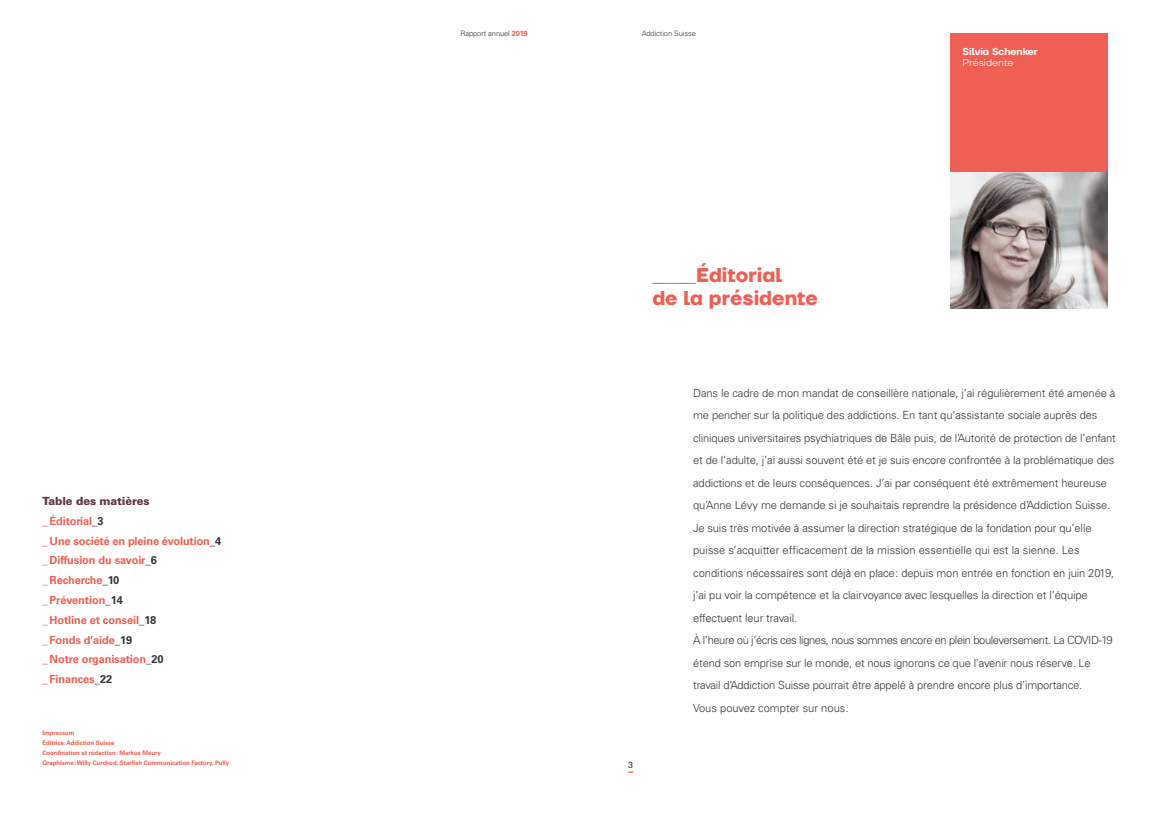
<style>
.page{position:relative;width:1170px;height:815px;background:#fff}
.page>*{position:absolute;margin:0;border:0;box-sizing:border-box;transform-origin:0 0}
.t1{font:700 20px/22.5px "TT Firs Neue";color:#ef5f53}
.t2{font:300 11.25px/22.5px "Univers";letter-spacing:-.01em;color:#36363b}
.t3{font:700 11.25px/19.8px "Univers";letter-spacing:-.01em;color:#ef5f53}
.t4{font:600 10px "TT Firs Neue";color:#fff}
.t5{font:300 10px "TT Firs Neue";color:#fff}
.t6{font:8.75px "Univers";color:#36363b}
.t7{font:300 7.5px "Univers";letter-spacing:-.01em;color:#36363b}
.t8{font:700 6.25px/10px "Univers";letter-spacing:-.01em;color:#ef5f53}
.s1{font-weight:900;color:#5d3947}
.s2{color:#36363b}
.s3{font-weight:700;color:#ef5f53}
.s4{font-family:"Univers";font-size:12.5px;color:#5d3947}
</style>
<div class="page">
<img style="left:950px;top:171px;width:157px;height:137px">
<div style="left:950px;top:33px;width:157px;height:138px;background:#ef5f53"></div>
<p class="t3" style="left:43px;top:491px;width:180px"><span class="s1">Table des matières<br></span>_Éditorial<span class="s2">_3<br></span>_ Une société en pleine évolution<span class="s2">_4 </span>_Diffusion du savoir<span class="s2">_6 </span>_Recherche<span class="s2">_10<br></span>_Prévention<span class="s2">_14<br></span>_Hotline et conseil<span class="s2">_18<br></span>_ Fonds d’aide<span class="s2">_19<br></span>_Notre organisation<span class="s2">_20<br></span>_ Finances<span class="s2">_22</span></p>
<p class="t8" style="left:43px;top:727px;width:188px">Impressum<br>Éditrice: Addiction Suisse<br>Coordination et rédaction: Markus Meury<br>Graphisme: Willy Curchod, Starfish Communication Factory, Pully</p>
<p class="t7" style="left:460px;top:29px;width:69px">Rapport annuel <span class="s3">2019</span></p>
<p class="t7" style="left:641px;top:29px;width:56px">Addiction Suisse</p>
<h1 class="t1" style="left:652px;top:264px;width:167px"><span class="s4">_______</span>Éditorial<br>de la présidente</h1>
<p class="t4" style="left:962px;top:44px;width:77px">Silvia Schenker</p>
<p class="t5" style="left:962px;top:56px;width:52px">Présidente</p>
<p class="t6" style="left:628px;top:760px;width:6px">3</p>
<p class="t2" style="left:693px;top:382px;width:424px">Dans le cadre de mon mandat de conseillère nationale, j’ai régulièrement été amenée à me pencher sur la politique des addictions. En tant qu’assistante sociale auprès des cliniques universitaires psychiatriques de Bâle puis, de l’Autorité de protection de l’enfant et de l’adulte, j’ai aussi souvent été et je suis encore confrontée à la problématique des addictions et de leurs conséquences. J’ai par conséquent été extrêmement heureuse qu’Anne Lévy me demande si je souhaitais reprendre la présidence d’Addiction Suisse.<br>Je suis très motivée à assumer la direction stratégique de la fondation pour qu’elle puisse s’acquitter efficacement de la mission essentielle qui est la sienne. Les conditions nécessaires sont déjà en place: depuis mon entrée en fonction en juin 2019, j’ai pu voir la compétence et la clairvoyance avec lesquelles la direction et l’équipe effectuent leur travail.<br>À l’heure où j’écris ces lignes, nous sommes encore en plein bouleversement. La COVID-19 étend son emprise sur le monde, et nous ignorons ce que l’avenir nous réserve. Le travail d’Addiction Suisse pourrait être appelé à prendre encore plus d’importance.<br>Vous pouvez compter sur nous.</p>
</div>
